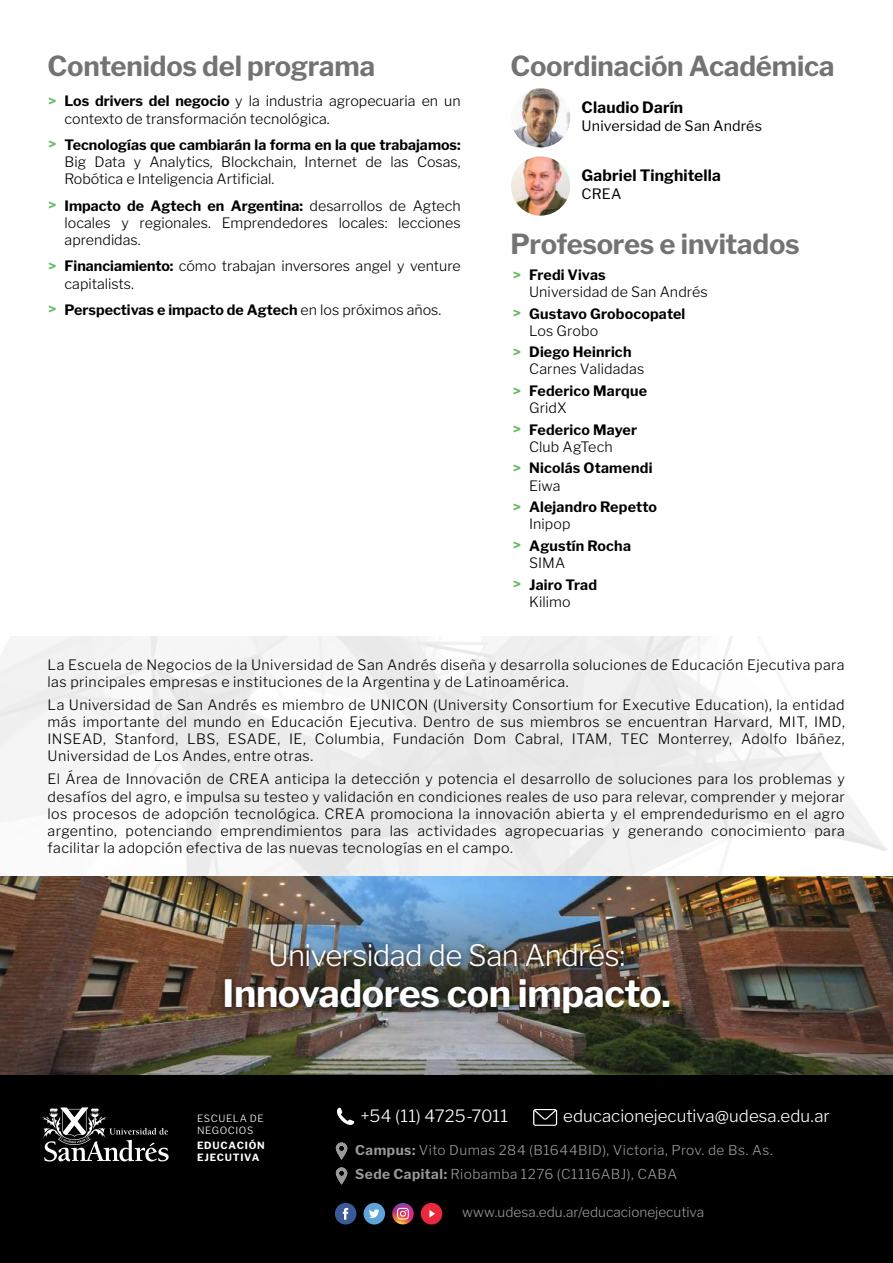
<style>
.page{position:relative;width:893px;height:1263px;background:#fff}
.page>*{position:absolute;margin:0;border:0;box-sizing:border-box;transform-origin:0 0}
.t1{font:700 37.5px "Libre Franklin";letter-spacing:-.015em;color:#fff}
.t2{font:300 29.4px "Libre Franklin";letter-spacing:-.02em;color:#fff}
.t3{font:700 27.45px "Libre Franklin";letter-spacing:-.01em;color:#737373}
.t4{font:300 16.8px "Libre Franklin";color:#fff}
.t5{font:700 15.6px "Libre Franklin";letter-spacing:.01em;color:#000}
.t6{font:300 14.25px/17.1px "Libre Franklin";letter-spacing:.01em;color:#000;text-align:justify}
.t7{font:700 14.25px "Libre Franklin";color:#000}
.t8{font:300 14.25px/17.1px "Libre Franklin";letter-spacing:.03em;color:#000}
.t9{font:14.25px "Libre Franklin";letter-spacing:.01em;color:#000}
.t10{font:700 14.25px "Libre Franklin";color:#64bc65}
.t11{font:300 13.65px/24px "Libre Franklin";letter-spacing:.025em;color:#fff}
.t12{font:300 13.65px "Libre Franklin";letter-spacing:-.005em;color:#fff}
.t13{font:700 9.9px/12px "Libre Franklin";letter-spacing:.08em;color:#fff}
.t14{font:300 9.9px/12px "Libre Franklin";letter-spacing:.065em;color:#fff}
.s1{font-weight:700}
.s2{font-weight:300}
</style>
<div class="page">
<div style="left:0;top:1074px;width:893px;height:189px;background:#000"></div>
<svg style="left:337px;top:1108px;width:17px;height:17px"></svg>
<svg style="left:533px;top:1109px;width:24px;height:17px"></svg>
<svg style="left:336px;top:1142px;width:11px;height:17px"></svg>
<svg style="left:336px;top:1167px;width:11px;height:17px"></svg>
<svg style="left:42px;top:1108px;width:127px;height:53px"></svg>
<div style="left:364px;top:1203px;width:21px;height:21px;background:#5ca4d9;border-radius:50%"></div>
<svg style="left:369px;top:1209px;width:10px;height:9px"></svg>
<div style="left:421px;top:1203px;width:21px;height:21px;background:#e92940;border-radius:50%"></div>
<svg style="left:429px;top:1210px;width:6px;height:7px"></svg>
<div style="left:335px;top:1203px;width:21px;height:21px;background:#3b5897;border-radius:50%"></div>
<svg style="left:343px;top:1208px;width:5px;height:12px"></svg>
<img style="left:392px;top:1203px;width:22px;height:21px;border-radius:11px">
<svg style="left:397px;top:1208px;width:12px;height:11px"></svg>
<img style="left:0;top:636px;width:893px;height:241px">
<img style="left:0;top:877px;width:893px;height:197px">
<img style="left:18px;top:887px;width:857px;height:159px;border-radius:50%">
<img style="left:213px;top:967px;width:467px;height:60px">
<img style="left:259px;top:933px;width:375px;height:50px">
<img style="left:511px;top:88px;width:59px;height:59px;border-radius:30px">
<img style="left:511px;top:156px;width:59px;height:60px;border-radius:30px">
<h3 class="t3" style="left:48px;top:44px;width:329px">Contenidos del programa</h3>
<h3 class="t3" style="left:510px;top:45px;width:326px">Coordinación Académica</h3>
<p class="t10" style="left:48px;top:89px;width:10px">&gt;</p>
<p class="t10" style="left:48px;top:133px;width:10px">&gt;</p>
<p class="t10" style="left:48px;top:194px;width:10px">&gt;</p>
<p class="t10" style="left:48px;top:254px;width:10px">&gt;</p>
<p class="t10" style="left:48px;top:298px;width:10px">&gt;</p>
<p class="t6" style="left:65px;top:91px;width:398px"><span class="s1">Los drivers del negocio</span> y la industria agropecuaria en un contexto de transformación tecnológica.</p>
<p class="t7" style="left:65px;top:133px;width:398px">Tecnologías que cambiarán la forma en la que trabajamos:</p>
<p class="t6" style="left:65px;top:152px;width:398px">Big Data y Analytics, Blockchain, Internet de las Cosas,<br>Robótica e Inteligencia Artificial.</p>
<p class="t6" style="left:65px;top:195px;width:398px"><span class="s1">Impacto de Agtech en Argentina:</span> desarrollos de Agtech locales y regionales. Emprendedores locales: lecciones aprendidas.</p>
<p class="t6" style="left:65px;top:256px;width:398px"><span class="s1">Financiamiento:</span> cómo trabajan inversores angel y venture capitalists.</p>
<p class="t7" style="left:65px;top:298px;width:378px">Perspectivas e impacto de Agtech <span class="s2">en los próximos años.</span></p>
<p class="t5" style="left:582px;top:95px;width:103px">Claudio Darín</p>
<p class="t9" style="left:582px;top:115px;width:182px">Universidad de San Andrés</p>
<p class="t5" style="left:582px;top:163px;width:141px">Gabriel Tinghitella</p>
<p class="t9" style="left:582px;top:183px;width:42px">CREA</p>
<h3 class="t3" style="left:510px;top:223px;width:291px">Profesores e invitados</h3>
<p class="t10" style="left:513px;top:263px;width:10px">&gt;</p>
<p class="t10" style="left:513px;top:302px;width:10px">&gt;</p>
<p class="t10" style="left:513px;top:340px;width:10px">&gt;</p>
<p class="t10" style="left:513px;top:379px;width:10px">&gt;</p>
<p class="t10" style="left:513px;top:418px;width:10px">&gt;</p>
<p class="t10" style="left:513px;top:456px;width:10px">&gt;</p>
<p class="t10" style="left:513px;top:495px;width:10px">&gt;</p>
<p class="t10" style="left:513px;top:534px;width:10px">&gt;</p>
<p class="t10" style="left:513px;top:573px;width:10px">&gt;</p>
<p class="t7" style="left:529px;top:263px;width:78px">Fredi Vivas</p>
<p class="t6" style="left:529px;top:282px;width:180px">Universidad de San Andrés</p>
<p class="t7" style="left:529px;top:302px;width:158px">Gustavo Grobocopatel</p>
<p class="t6" style="left:529px;top:321px;width:71px">Los Grobo</p>
<p class="t7" style="left:529px;top:341px;width:104px">Diego Heinrich</p>
<p class="t6" style="left:529px;top:359px;width:117px">Carnes Validadas</p>
<p class="t7" style="left:529px;top:379px;width:119px">Federico Marque</p>
<p class="t6" style="left:529px;top:398px;width:39px">GridX</p>
<p class="t7" style="left:529px;top:418px;width:110px">Federico Mayer</p>
<p class="t6" style="left:529px;top:437px;width:85px">Club AgTech</p>
<p class="t7" style="left:529px;top:457px;width:125px">Nicolás Otamendi</p>
<p class="t6" style="left:529px;top:475px;width:33px">Eiwa</p>
<p class="t7" style="left:529px;top:496px;width:129px">Alejandro Repetto</p>
<p class="t6" style="left:529px;top:514px;width:43px">Inipop</p>
<p class="t7" style="left:529px;top:534px;width:104px">Agustín Rocha</p>
<p class="t6" style="left:529px;top:553px;width:38px">SIMA</p>
<p class="t7" style="left:529px;top:573px;width:70px">Jairo Trad</p>
<p class="t6" style="left:529px;top:592px;width:43px">Kilimo</p>
<p class="t8" style="left:48px;top:655px;width:798px">La Escuela de Negocios de la Universidad de San Andrés diseña y desarrolla soluciones de Educación Ejecutiva para las principales empresas e instituciones de la Argentina y de Latinoamérica.</p>
<p class="t6" style="left:48px;top:695px;width:799px">La Universidad de San Andrés es miembro de UNICON (University Consortium for Executive Education), la entidad más importante del mundo en Educación Ejecutiva. Dentro de sus miembros se encuentran Harvard, MIT, IMD, INSEAD, Stanford, LBS, ESADE, IE, Columbia, Fundación Dom Cabral, ITAM, TEC Monterrey, Adolfo Ibáñez, Universidad de Los Andes, entre otras.</p>
<p class="t6" style="left:48px;top:769px;width:799px">El Área de Innovación de CREA anticipa la detección y potencia el desarrollo de soluciones para los problemas y desafíos del agro, e impulsa su testeo y validación en condiciones reales de uso para relevar, comprender y mejorar los procesos de adopción tecnológica. CREA promociona la innovación abierta y el emprendedurismo en el agro argentino, potenciando emprendimientos para las actividades agropecuarias y generando conocimiento para facilitar la adopción efectiva de las nuevas tecnologías en el campo.</p>
<h2 class="t2" style="left:268px;top:932px;width:359px">Universidad de San Andrés:</h2>
<h1 class="t1" style="left:223px;top:964px;width:450px">Innovadores con impacto.</h1>
<p class="t14" style="left:197px;top:1112px;width:68px">ESCUELA DE<br>NEGOCIOS</p>
<p class="t13" style="left:197px;top:1139px;width:69px">EDUCACIÓN<br>EJECUTIVA</p>
<p class="t4" style="left:360px;top:1103px;width:149px">+54 (11) 4725-7011</p>
<p class="t4" style="left:563px;top:1103px;width:268px">educacionejecutiva@udesa.edu.ar</p>
<p class="t11" style="left:355px;top:1137px;width:419px"><span class="s1">Campus:</span> Vito Dumas 284 (B1644BID), Victoria, Prov. de Bs. As.<br><span class="s1">Sede Capital:</span> Riobamba 1276 (C1116ABJ), CABA</p>
<p class="t12" style="left:462px;top:1202px;width:243px">www.udesa.edu.ar/educacionejecutiva</p>
</div>
